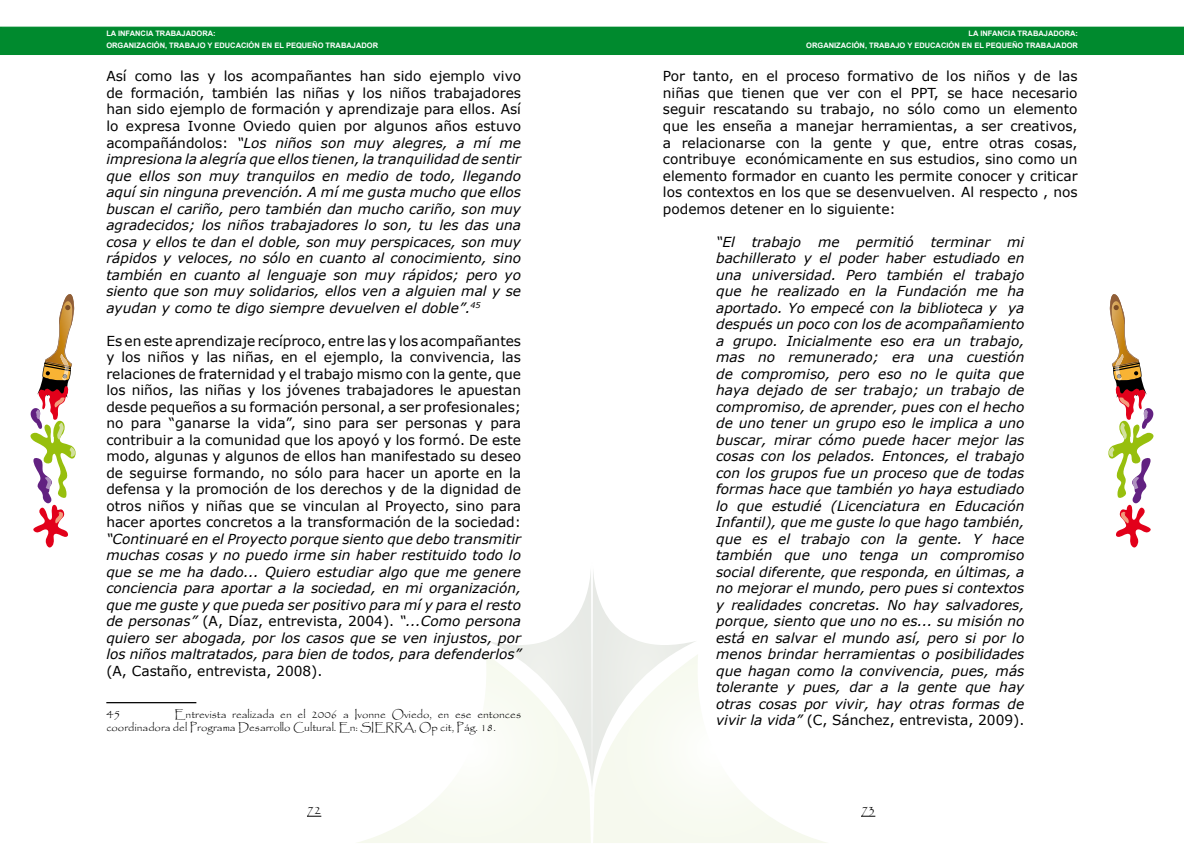
<style>
.page{position:relative;width:1184px;height:844px;background:#fff}
.page>*{position:absolute;margin:0;border:0;box-sizing:border-box;transform-origin:0 0}
.t1{font:italic 13.75px/16.5px "Verdana";color:#000;text-align:justify}
.t2{font:13.75px/16.5px "Verdana";color:#000;text-align:justify}
.t3{font:12.5px "Papyrus";color:#000}
.t4{font:11.25px/13.5px "Papyrus";color:#000}
.t5{font:700 7.5px/12px "Arial";color:#fff}
.s1{font-style:normal}
</style>
<div class="page">
<div style="left:0;top:27px;width:592px;height:28px;background:#008a2e"></div>
<div style="left:592px;top:27px;width:591px;height:27px;background:#008a2e"></div>
<div style="left:592px;top:27px;width:591px;height:28px;border:1px solid #008a2e"></div>
<svg style="left:307px;top:815px;width:14px;height:1px"></svg>
<svg style="left:861px;top:815px;width:14px;height:1px"></svg>
<svg style="left:1108px;top:294px;width:46px;height:254px"></svg>
<svg style="left:593px;top:655px;width:230px;height:187px"></svg>
<svg style="left:30px;top:294px;width:46px;height:254px"></svg>
<svg style="left:489px;top:572px;width:208px;height:225px"></svg>
<svg style="left:361px;top:654px;width:230px;height:188px"></svg>
<hr style="left:106px;top:701px;width:90px;height:2px;background:#000">
<p class="t5" style="left:106px;top:28px;width:273px">LA INFANCIA TRABAJADORA:<br>ORGANIZACIÓN, TRABAJO Y EDUCACIÓN EN EL PEQUEÑO TRABAJADOR</p>
<p class="t5" style="left:806px;top:28px;width:273px;text-align:right">LA INFANCIA TRABAJADORA:<br>ORGANIZACIÓN, TRABAJO Y EDUCACIÓN EN EL PEQUEÑO TRABAJADOR</p>
<p class="t1" style="left:106px;top:68px;width:416px"><span class="s1">Así como las y los acompañantes han sido ejemplo vivo de formación, también las niñas y los niños trabajadores han sido ejemplo de formación y aprendizaje para ellos. Así lo expresa Ivonne Oviedo quien por algunos años estuvo acompañándolos:</span> “Los niños son muy alegres, a mí me impresiona la alegría que ellos tienen, la tranquilidad de sentir que ellos son muy tranquilos en medio de todo, llegando aquí sin ninguna prevención. A mí me gusta mucho que ellos buscan el cariño, pero también dan mucho cariño, son muy agradecidos; los niños trabajadores lo son, tu les das una cosa y ellos te dan el doble, son muy perspicaces, son muy rápidos y veloces, no sólo en cuanto al conocimiento, sino también en cuanto al lenguaje son muy rápidos; pero yo siento que son muy solidarios, ellos ven a alguien mal y se ayudan y como te digo siempre devuelven el doble”.<sup>45</sup></p>
<p class="t2" style="left:106px;top:332px;width:416px">Es en este aprendizaje recíproco, entre las y los acompañantes y los niños y las niñas, en el ejemplo, la convivencia, las relaciones de fraternidad y el trabajo mismo con la gente, que los niños, las niñas y los jóvenes trabajadores le apuestan desde pequeños a su formación personal, a ser profesionales; no para “ganarse la vida”, sino para ser personas y para contribuir a la comunidad que los apoyó y los formó. De este modo, algunas y algunos de ellos han manifestado su deseo de seguirse formando, no sólo para hacer un aporte en la defensa y la promoción de los derechos y de la dignidad de otros niños y niñas que se vinculan al Proyecto, sino para hacer aportes concretos a la transformación de la sociedad:</p>
<p class="t1" style="left:106px;top:530px;width:416px">“Continuaré en el Proyecto porque siento que debo transmitir muchas cosas y no puedo irme sin haber restituido todo lo que se me ha dado... Quiero estudiar algo que me genere conciencia para aportar a la sociedad, en mi organización, que me guste y que pueda ser positivo para mí y para el resto de personas” <span class="s1">(A, Díaz, entrevista, 2004).</span> “...Como persona quiero ser abogada, por los casos que se ven injustos, por los niños maltratados, para bien de todos, para defenderlos”</p>
<p class="t2" style="left:106px;top:662px;width:218px">(A, Castaño, entrevista, 2008).</p>
<p class="t3" style="left:106px;top:705px;width:16px">45</p>
<p class="t2" style="left:663px;top:68px;width:416px">Por tanto, en el proceso formativo de los niños y de las niñas que tienen que ver con el PPT, se hace necesario seguir rescatando su trabajo, no sólo como un elemento que les enseña a manejar herramientas, a ser creativos, a relacionarse con la gente y que, entre otras cosas, contribuye económicamente en sus estudios, sino como un elemento formador en cuanto les permite conocer y criticar los contextos en los que se desenvuelven. Al respecto , nos podemos detener en lo siguiente:</p>
<p class="t1" style="left:716px;top:233px;width:310px">“El trabajo me permitió terminar mi bachillerato y el poder haber estudiado en una universidad. Pero también el trabajo que he realizado en la Fundación me ha aportado. Yo empecé con la biblioteca y ya después un poco con los de acompañamiento a grupo. Inicialmente eso era un trabajo, mas no remunerado; era una cuestión de compromiso, pero eso no le quita que haya dejado de ser trabajo; un trabajo de compromiso, de aprender, pues con el hecho de uno tener un grupo eso le implica a uno buscar, mirar cómo puede hacer mejor las cosas con los pelados. Entonces, el trabajo con los grupos fue un proceso que de todas formas hace que también yo haya estudiado lo que estudié (Licenciatura en Educación Infantil), que me guste lo que hago también, que es el trabajo con la gente. Y hace también que uno tenga un compromiso social diferente, que responda, en últimas, a no mejorar el mundo, pero pues si contextos y realidades concretas. No hay salvadores, porque, siento que uno no es... su misión no está en salvar el mundo así, pero si por lo menos brindar herramientas o posibilidades que hagan como la convivencia, pues, más tolerante y pues, dar a la gente que hay otras cosas por vivir, hay otras formas de vivir la vida” <span class="s1">(C, Sánchez, entrevista, 2009).</span></p>
<p class="t4" style="left:106px;top:706px;width:416px;text-indent:68px">Entrevista realizada en el 2006 a Ivonne Oviedo, en ese entonces coordinadora del Programa Desarrollo Cultural. En: SIERRA, Op cit, Pág. 18.</p>
<p class="t3" style="left:307px;top:801px;width:16px">72</p>
<p class="t3" style="left:861px;top:801px;width:16px">73</p>
</div>
